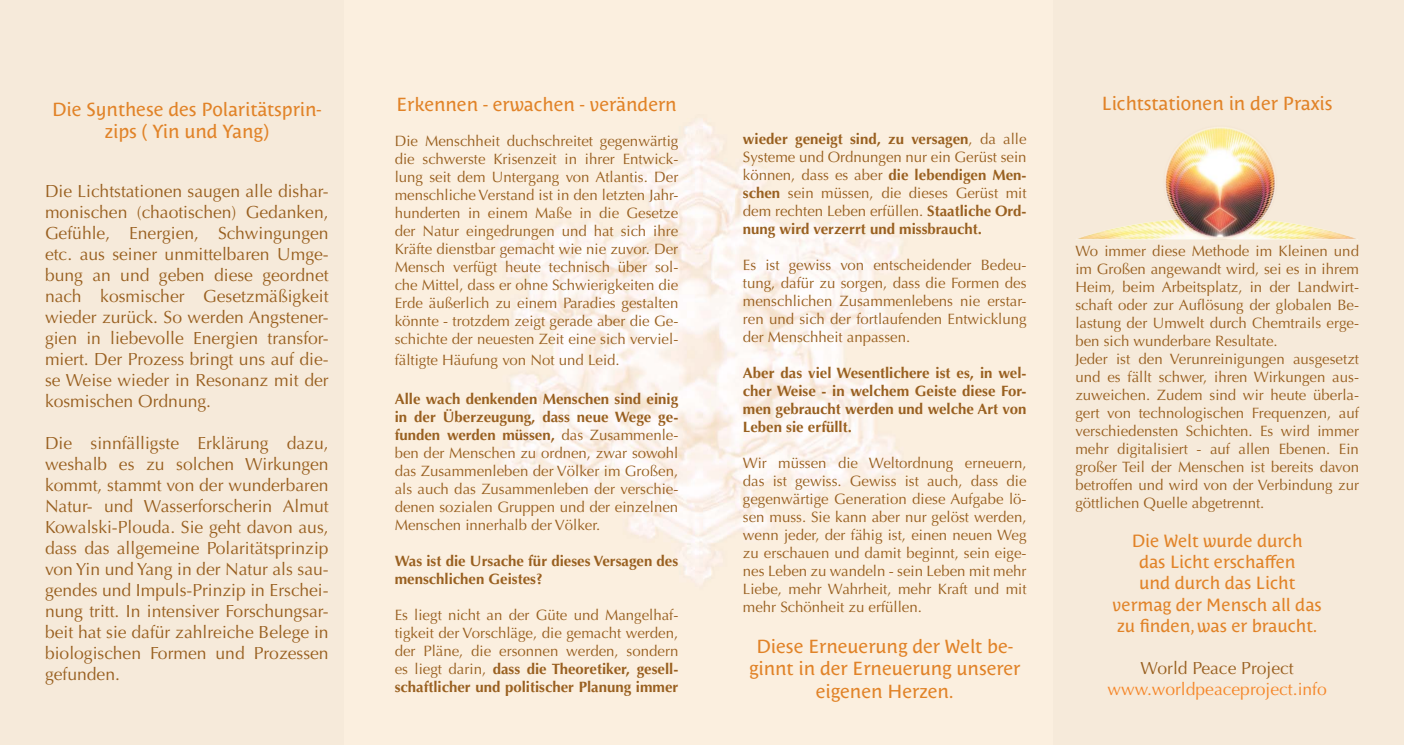
<style>
.page{position:relative;width:1404px;height:745px;background:#fff}
.page>*{position:absolute;margin:0;border:0;box-sizing:border-box;transform-origin:0 0}
.t1{font:18.75px/22.5px "Costa Ptf";color:#e18328;text-align:center}
.t2{font:17.5px/21px "Optima";color:#996020;text-align:justify}
.t3{font:17.5px/21px "Costa Ptf";color:#e18328;text-align:center}
.t4{font:17.5px "Optima";color:#f5872a}
.t5{font:15px/18px "Optima";color:#996020;text-align:justify}
.t6{font:700 15px/18px "Optima";color:#996020}
.s1{font-weight:700}
</style>
<div class="page">
<div style="left:0;top:0;width:350px;height:744px;background:#f6eada"></div>
<div style="left:1052px;top:1px;width:351px;height:743px;background:#f6eada"></div>
<img style="left:1078px;top:128px;width:278px;height:112px">
<p class="t1" style="left:52px;top:98px;width:271px">Die Synthese des Polaritätsprin&shy;zips ( Yin und Yang)</p>
<p class="t2" style="left:45px;top:180px;width:285px">Die Lichtstationen saugen alle dishar&shy;monischen (chaotischen) Gedanken, Gefühle, Energien, Schwingungen etc. aus seiner unmittelbaren Umge&shy;bung an und geben diese geordnet nach kosmischer Gesetzmäßigkeit wieder zurück. So werden Angstener&shy;gien in liebevolle Energien transfor&shy;miert. Der Prozess bringt uns auf die&shy;se Weise wieder in Resonanz mit der kosmischen Ordnung.</p>
<p class="t2" style="left:45px;top:432px;width:285px">Die sinnfälligste Erklärung dazu, weshalb es zu solchen Wirkungen kommt, stammt von der wunderbaren Natur- und Wasserforscherin Almut Kowalski-Plouda. Sie geht davon aus, dass das allgemeine Polaritätsprinzip von Yin und Yang in der Natur als sau&shy;gendes und Impuls-Prinzip in Erschei&shy;nung tritt. In intensiver Forschungsar&shy;beit hat sie dafür zahlreiche Belege in biologischen Formen und Prozessen gefunden.</p>
<p class="t1" style="left:396px;top:93px;width:282px">Erkennen - erwachen - verändern</p>
<p class="t5" style="left:394px;top:132px;width:285px">Die Menschheit duchschreitet gegenwärtig die schwerste Krisenzeit in ihrer Entwick&shy;lung seit dem Untergang von Atlantis. Der menschliche Verstand ist in den letzten Jahr&shy;hunderten in einem Maße in die Gesetze der Natur eingedrungen und hat sich ihre Kräfte dienstbar gemacht wie nie zuvor. Der Mensch verfügt heute technisch über sol&shy;che Mittel, dass er ohne Schwierigkeiten die Erde äußerlich zu einem Paradies gestalten könnte - trotzdem zeigt gerade aber die Ge&shy;schichte der neuesten Zeit eine sich verviel-</p>
<p class="t5" style="left:394px;top:351px;width:226px">fältigte Häufung von Not und Leid.</p>
<p class="t5" style="left:394px;top:390px;width:285px"><span class="s1">Alle wach denkenden Menschen sind einig in der Überzeugung, dass neue Wege ge&shy;funden werden müssen,</span> das Zusammenle&shy;ben der Menschen zu ordnen, zwar sowohl das Zusammenleben der Völker im Großen, als auch das Zusammenleben der verschie&shy;denen sozialen Gruppen und der einzelnen Menschen innerhalb der Völker.</p>
<p class="t6" style="left:394px;top:552px;width:285px">Was ist die Ursache für dieses Versagen des menschlichen Geistes?</p>
<p class="t5" style="left:394px;top:606px;width:285px">Es liegt nicht an der Güte und Mangelhaf&shy;tigkeit der Vorschläge, die gemacht werden, der Pläne, die ersonnen werden, sondern es liegt darin, <span class="s1">dass die Theoretiker, gesell&shy;schaftlicher und politischer Planung immer</span></p>
<p class="t5" style="left:742px;top:130px;width:285px"><span class="s1">wieder geneigt sind, zu versagen</span>, da alle Systeme und Ordnungen nur ein Gerüst sein können, dass es aber <span class="s1">die lebendigen Men&shy;schen</span> sein müssen, die dieses Gerüst mit dem rechten Leben erfüllen. <span class="s1">Staatliche Ord&shy;nung wird verzerrt und missbraucht.</span></p>
<p class="t5" style="left:742px;top:256px;width:285px">Es ist gewiss von entscheidender Bedeu&shy;tung, dafür zu sorgen, dass die Formen des menschlichen Zusammenlebens nie erstar&shy;ren und sich der fortlaufenden Entwicklung der Menschheit anpassen.</p>
<p class="t6" style="left:742px;top:364px;width:285px;text-align:justify">Aber das viel Wesentlichere ist es, in wel&shy;cher Weise - in welchem Geiste diese For&shy;men gebraucht werden und welche Art von Leben sie erfüllt.</p>
<p class="t5" style="left:742px;top:454px;width:285px">Wir müssen die Weltordnung erneuern, das ist gewiss. Gewiss ist auch, dass die gegenwärtige Generation diese Aufgabe lö&shy;sen muss. Sie kann aber nur gelöst werden, wenn jeder, der fähig ist, einen neuen Weg zu erschauen und damit beginnt, sein eige&shy;nes Leben zu wandeln - sein Leben mit mehr Liebe, mehr Wahrheit, mehr Kraft und mit mehr Schönheit zu erfüllen.</p>
<p class="t1" style="left:749px;top:634px;width:273px">Diese Erneuerung der Welt be&shy;ginnt in der Erneuerung unserer eigenen Herzen.</p>
<p class="t1" style="left:1101px;top:93px;width:232px">Lichtstationen in der Praxis</p>
<p class="t5" style="left:1075px;top:242px;width:285px">Wo immer diese Methode im Kleinen und im Großen angewandt wird, sei es in ihrem Heim, beim Arbeitsplatz, in der Landwirt&shy;schaft oder zur Auflösung der globalen Be&shy;lastung der Umwelt durch Chemtrails erge&shy;ben sich wunderbare Resultate.</p>
<p class="t5" style="left:1075px;top:350px;width:285px">Jeder ist den Verunreinigungen ausgesetzt und es fällt schwer, ihren Wirkungen aus&shy;zuweichen. Zudem sind wir heute überla&shy;gert von technologischen Frequenzen, auf verschiedensten Schichten. Es wird immer mehr digitalisiert - auf allen Ebenen. Ein großer Teil der Menschen ist bereits davon betroffen und wird von der Verbindung zur göttlichen Quelle abgetrennt.</p>
<p class="t3" style="left:1131px;top:530px;width:172px">Die Welt wurde durch das Licht erschaffen</p>
<p class="t3" style="left:1139px;top:572px;width:157px">und durch das Licht</p>
<p class="t3" style="left:1112px;top:593px;width:211px">vermag der Mensch all das</p>
<p class="t3" style="left:1116px;top:614px;width:202px">zu finden, was er braucht.</p>
<p class="t2" style="left:1140px;top:657px;width:155px">World Peace Project</p>
<p class="t4" style="left:1107px;top:678px;width:221px">www.worldpeaceproject.info</p>
</div>
